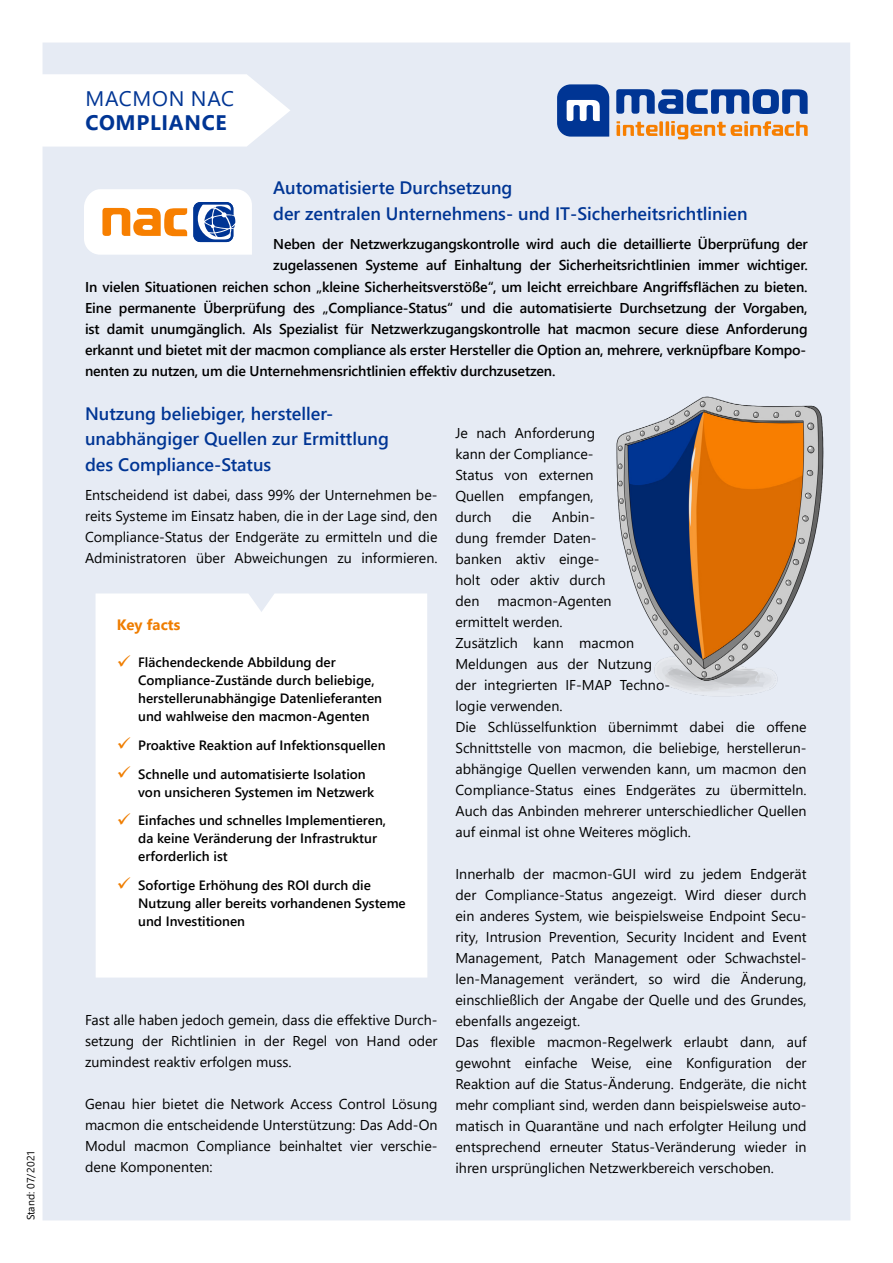
<style>
.page{position:relative;width:893px;height:1263px;background:#fff}
.page>*{position:absolute;margin:0;border:0;box-sizing:border-box;transform-origin:0 0}
.t1{font:700 21px "Segoe UI";letter-spacing:.035em;color:#003594}
.t2{font:21px "Segoe UI";letter-spacing:.035em;color:#003594}
.t3{font:600 18px/25.5px "Segoe UI";color:#003594}
.t4{font:700 15px "Segoe UI";color:#ef7d00}
.t5{font:14.25px/21px "Segoe UI";color:#000;text-align:justify}
.t6{font:600 14.25px "Segoe UI";letter-spacing:-.01em;color:#000}
.t7{font:600 13.5px/18px "Segoe UI";color:#000}
.t8{font:10.5px "Segoe UI";color:#000}
.s1{color:#ef7d00}
</style>
<div class="page">
<div style="left:43px;top:43px;width:807px;height:1177px;background:#e6ebf4"></div>
<svg style="left:616px;top:89px;width:192px;height:25px"></svg>
<svg style="left:616px;top:121px;width:192px;height:18px"></svg>
<svg style="left:557px;top:84px;width:52px;height:53px;background:#3a63ac"></svg>
<img style="left:616px;top:396px;width:208px;height:300px">
<svg style="left:84px;top:189px;width:168px;height:66px;background:#e4d9d1"></svg>
<svg style="left:43px;top:74px;width:247px;height:73px;background:#fcfdfd"></svg>
<div style="left:96px;top:593px;width:331px;height:384px;background:#fff"></div>
<p class="t8" style="left:21px;top:1220px;width:72px;rotate:-90deg">Stand: 07/2021</p>
<h1 class="t2" style="left:85px;top:79px;width:150px">MACMON NAC</h1>
<h1 class="t1" style="left:85px;top:103px;width:143px">COMPLIANCE</h1>
<p class="t3" style="left:273px;top:174px;width:476px">Automatisierte Durchsetzung<br>der zentralen Unternehmens- und IT-Sicherheitsrichtlinien</p>
<p class="t6" style="left:273px;top:231px;width:536px">Neben der Netzwerkzugangskontrolle wird auch die detaillierte Überprüfung der</p>
<p class="t6" style="left:273px;top:252px;width:536px">zugelassenen Systeme auf Einhaltung der Sicherheitsrichtlinien immer wichtiger.</p>
<p class="t6" style="left:85px;top:273px;width:724px">In vielen Situationen reichen schon „kleine Sicherheitsverstöße“, um leicht erreichbare Angriffsflächen zu bieten.</p>
<p class="t6" style="left:85px;top:294px;width:724px">Eine permanente Überprüfung des „Compliance-Status“ und die automatisierte Durchsetzung der Vorgaben,</p>
<p class="t6" style="left:85px;top:315px;width:724px">ist damit unumgänglich. Als Spezialist für Netzwerkzugangskontrolle hat macmon secure diese Anforderung</p>
<p class="t6" style="left:85px;top:336px;width:723px">erkannt und bietet mit der macmon compliance als erster Hersteller die Option an, mehrere, verknüpfbare Kompo-</p>
<p class="t6" style="left:85px;top:357px;width:472px">nenten zu nutzen, um die Unternehmensrichtlinien effektiv durchzusetzen.</p>
<p class="t3" style="left:85px;top:399px;width:305px">Nutzung beliebiger, hersteller&shy;unabhängiger Quellen zur Ermittlung des Compliance-Status</p>
<p class="t5" style="left:85px;top:483px;width:354px">Entscheidend ist dabei, dass 99% der Unternehmen be&shy;reits Systeme im Einsatz haben, die in der Lage sind, den Compliance-Status der Endgeräte zu ermitteln und die Administratoren über Abweichungen zu informieren.</p>
<p class="t4" style="left:117px;top:611px;width:65px">Key facts</p>
<p class="t7" style="left:138px;top:652px;width:245px;text-indent:-21px"><span class="s1">✓</span> Flächendeckende Abbildung der Compliance-Zustände durch beliebige, herstellerunabhängige Datenlieferanten und wahlweise den macmon-Agenten</p>
<p class="t7" style="left:117px;top:735px;width:270px"><span class="s1">✓</span> Proaktive Reaktion auf Infektionsquellen</p>
<p class="t7" style="left:138px;top:764px;width:238px;text-indent:-21px"><span class="s1">✓</span> Schnelle und automatisierte Isolation von unsicheren Systemen im Netzwerk</p>
<p class="t7" style="left:138px;top:810px;width:249px;text-indent:-21px"><span class="s1">✓</span> Einfaches und schnelles Implementieren, da keine Veränderung der Infrastruktur erforderlich ist</p>
<p class="t7" style="left:138px;top:875px;width:269px;text-indent:-21px"><span class="s1">✓</span> Sofortige Erhöhung des ROI durch die<br>Nutzung aller bereits vorhandenen Systeme und Investitionen</p>
<p class="t5" style="left:85px;top:1008px;width:354px">Fast alle haben jedoch gemein, dass die effektive Durch&shy;setzung der Richtlinien in der Regel von Hand oder zumindest reaktiv erfolgen muss.</p>
<p class="t5" style="left:85px;top:1092px;width:354px">Genau hier bietet die Network Access Control Lösung macmon die entscheidende Unterstützung: Das Add-On Modul macmon Compliance beinhaltet vier verschie&shy;dene Komponenten:</p>
<p class="t5" style="left:455px;top:421px;width:141px">Je nach Anforderung kann der Compliance-Status von externen Quellen empfangen, durch</p>
<p class="t5" style="left:455px;top:505px;width:152px;text-align:left;text-indent:97px">Anbin&shy;dung fremder Daten&shy;banken aktiv einge&shy;holt oder aktiv durch den</p>
<p class="t5" style="left:512px;top:505px;width:21px">die</p>
<p class="t5" style="left:455px;top:589px;width:353px;text-align:left;text-indent:42px">macmon-Agenten<br>ermittelt werden.<br>Zusätzlich kann macmon<br>Meldungen aus der Nutzung<br>der integrierten IF-MAP Techno-<br>logie verwenden.<br>Die Schlüsselfunktion übernimmt dabei die offene Schnittstelle von macmon, die beliebige, herstellerun&shy;abhängige Quellen verwenden kann, um macmon den Compliance-Status eines Endgerätes zu übermitteln.<br>Auch das Anbinden mehrerer unterschiedlicher Quellen auf einmal ist ohne Weiteres möglich.</p>
<p class="t5" style="left:455px;top:862px;width:353px;text-align:left">Innerhalb der macmon-GUI wird zu jedem Endgerät der Compliance-Status angezeigt. Wird dieser durch ein anderes System, wie beispielsweise Endpoint Secu&shy;rity, Intrusion Prevention, Security Incident and Event Management, Patch Management oder Schwachstel&shy;len-Management verändert, so wird die Änderung, einschließlich der Angabe der Quelle und des Grundes, ebenfalls angezeigt.<br>Das flexible macmon-Regelwerk erlaubt dann, auf gewohnt einfache Weise, eine Konfiguration der Reaktion auf die Status-Änderung. Endgeräte, die nicht mehr compliant sind, werden dann beispielsweise auto&shy;matisch in Quarantäne und nach erfolgter Heilung und entsprechend erneuter Status-Veränderung wieder in ihren ursprünglichen Netzwerkbereich verschoben.</p>
</div>
